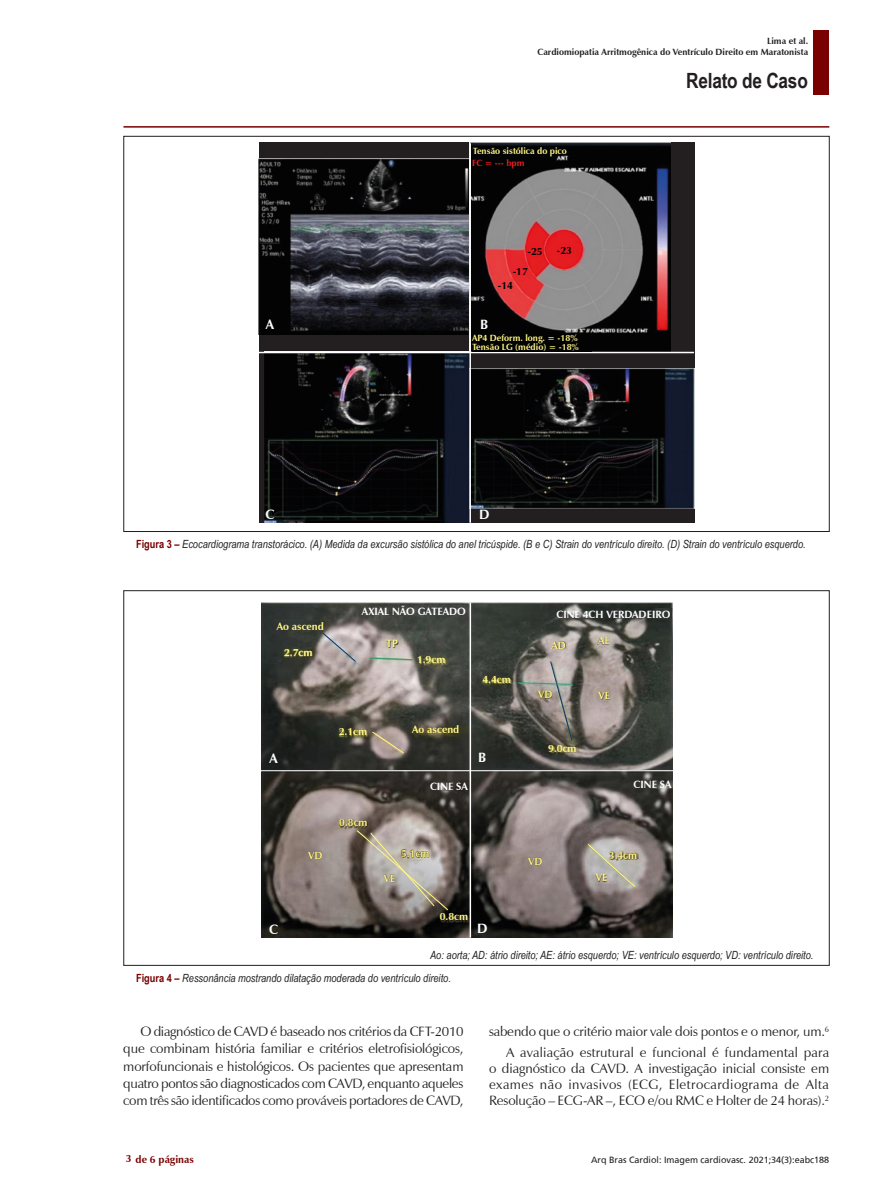
<style>
.page{position:relative;width:893px;height:1191px;background:#fff}
.page>*{position:absolute;margin:0;border:0;box-sizing:border-box;transform-origin:0 0}
.t1{font:700 21px "Arial Narrow";letter-spacing:-.01em;color:#231f20}
._01-TEXTO_BASICO{font:13.5px/17.2px "Zapf Humanist 601 BT";letter-spacing:-.01em;color:#231f20;text-align:justify}
._01-TEXTO_BASICO-2{font:700 13.5px "Zapf Humanist 601 BT";color:#fff}
._06_-_LEGENDA_FIGURA{font:italic 11.25px "Arial Narrow";color:#231f20}
._01-TEXTO_BASICO-3{font:700 10.5px "Zapf Humanist 601 BT";color:#fff685}
._01-TEXTO_BASICO-4{font:700 10.5px "Zapf Humanist 601 BT";color:#fff}
._01-TEXTO_BASICO-5{font:700 10.5px "Zapf Humanist 601 BT";color:#000}
.t2{font:700 10.5px "Zapf Humanist 601 BT";color:#790100}
.t3{font:700 9px/10.8px "Zapf Humanist 601 BT";color:#231f20;text-align:right}
._01-TEXTO_BASICO-6{font:700 9px "Zapf Humanist 601 BT";color:#fff685}
.t4{font:9px "Frutiger";color:#231f20}
._01-TEXTO_BASICO-7{font:700 9px "Zapf Humanist 601 BT";color:#ee1d23}
.s1{font-weight:700;font-style:normal;color:#790100}
</style>
<div class="page">
<hr style="left:123px;top:126px;width:706px;height:2px;background:#790100">
<div style="left:813px;top:30px;width:16px;height:64px;background:#790100"></div>
<div style="left:259px;top:143px;width:435px;height:380px;background:#231f20"></div>
<img style="left:259px;top:159px;width:210px;height:176px">
<img style="left:264px;top:353px;width:205px;height:170px">
<img style="left:471px;top:369px;width:223px;height:139px">
<img style="left:471px;top:143px;width:199px;height:209px">
<img style="left:261px;top:603px;width:412px;height:334px">
<div style="left:527px;top:243px;width:16px;height:15px;background:#e61b21"></div>
<div style="left:557px;top:242px;width:15px;height:15px;background:#e61b21"></div>
<div style="left:497px;top:280px;width:16px;height:10px;background:#e93c3e"></div>
<hr style="left:469px;top:143px;width:2px;height:380px;background:#fff">
<hr style="left:470px;top:603px;width:1px;height:334px;background:#fff">
<hr style="left:258px;top:352px;width:436px;height:1px;background:#fff">
<hr style="left:517px;top:275px;width:11px;height:4px;background:#e7282d">
<div style="left:512px;top:265px;width:16px;height:11px;background:#e6242c"></div>
<div style="left:473px;top:148px;width:83px;height:8px;background:#030303"></div>
<div style="left:472px;top:333px;width:119px;height:18px;background:#030303"></div>
<div style="left:472px;top:157px;width:60px;height:11px;background:#030303"></div>
<div style="left:386px;top:640px;width:13px;height:8px;background:#231f20;opacity:.92"></div>
<div style="left:550px;top:641px;width:16px;height:8px;background:#231f20;opacity:.92"></div>
<div style="left:308px;top:851px;width:15px;height:8px;background:#231f20;opacity:.92"></div>
<div style="left:527px;top:857px;width:16px;height:8px;background:#231f20;opacity:.92"></div>
<div style="left:339px;top:819px;width:29px;height:8px;background:#231f20;opacity:.92"></div>
<div style="left:439px;top:913px;width:29px;height:8px;background:#231f20;opacity:.92"></div>
<div style="left:608px;top:851px;width:29px;height:8px;background:#231f20;opacity:.92"></div>
<div style="left:598px;top:692px;width:12px;height:8px;background:#231f20;opacity:.92"></div>
<div style="left:597px;top:637px;width:13px;height:8px;background:#231f20;opacity:.92"></div>
<svg style="left:369px;top:657px;width:45px;height:3px"></svg>
<svg style="left:322px;top:632px;width:35px;height:30px"></svg>
<svg style="left:371px;top:731px;width:34px;height:23px"></svg>
<svg style="left:517px;top:660px;width:56px;height:81px;background:#7e7a74"></svg>
<svg style="left:356px;top:829px;width:93px;height:82px;background:#999188"></svg>
<svg style="left:587px;top:843px;width:49px;height:45px;background:#afaba3"></svg>
<p class="t3" style="left:537px;top:36px;width:272px">Lima et al.<br>Cardiomiopatia Arritmogênica do Ventrículo Direito em Maratonista</p>
<p class="_01-TEXTO_BASICO-6" style="left:473px;top:145px;width:95px">Tensão sistólica do pico</p>
<p class="_01-TEXTO_BASICO-7" style="left:472px;top:157px;width:54px">FC = --- bpm</p>
<p class="_01-TEXTO_BASICO-5" style="left:528px;top:244px;width:17px">-25</p>
<p class="_01-TEXTO_BASICO-5" style="left:557px;top:243px;width:17px">-23</p>
<p class="_01-TEXTO_BASICO-5" style="left:513px;top:264px;width:17px">-17</p>
<p class="_01-TEXTO_BASICO-2" style="left:266px;top:316px;width:10px">A</p>
<p class="_01-TEXTO_BASICO-5" style="left:498px;top:279px;width:17px">-14</p>
<p class="_01-TEXTO_BASICO-2" style="left:480px;top:316px;width:10px">B</p>
<p class="_01-TEXTO_BASICO-6" style="left:472px;top:332px;width:107px">AP4 Deform. long. = -18%</p>
<p class="_01-TEXTO_BASICO-6" style="left:472px;top:341px;width:108px">Tensão LG (médio) = -18%</p>
<p class="_01-TEXTO_BASICO-2" style="left:266px;top:506px;width:10px">C</p>
<p class="_01-TEXTO_BASICO-2" style="left:479px;top:506px;width:12px">D</p>
<h1 class="t1" style="left:686px;top:65px;width:123px">Relato de Caso</h1>
<p class="_06_-_LEGENDA_FIGURA" style="left:136px;top:536px;width:671px"><span class="s1">Figura 3 –</span> Ecocardiograma transtorácico. (A) Medida da excursão sistólica do anel tricúspide. (B e C) Strain do ventrículo direito. (D) Strain do ventrículo esquerdo.</p>
<p class="_01-TEXTO_BASICO-3" style="left:277px;top:619px;width:49px">Ao ascend</p>
<p class="_01-TEXTO_BASICO-3" style="left:284px;top:645px;width:30px">2.7cm</p>
<p class="_01-TEXTO_BASICO-2" style="left:270px;top:750px;width:10px">A</p>
<p class="_01-TEXTO_BASICO-2" style="left:269px;top:921px;width:10px">C</p>
<p class="_01-TEXTO_BASICO-3" style="left:308px;top:848px;width:16px">VD</p>
<p class="_01-TEXTO_BASICO-4" style="left:362px;top:605px;width:105px">AXIAL NÃO GATEADO</p>
<p class="_01-TEXTO_BASICO-4" style="left:556px;top:608px;width:115px">CINE 4CH VERDADEIRO</p>
<p class="_01-TEXTO_BASICO-3" style="left:339px;top:725px;width:30px">2.1cm</p>
<p class="_01-TEXTO_BASICO-3" style="left:339px;top:816px;width:30px">0.8cm</p>
<p class="_01-TEXTO_BASICO-3" style="left:386px;top:637px;width:13px">TP</p>
<p class="_01-TEXTO_BASICO-3" style="left:551px;top:638px;width:16px">AD</p>
<p class="_01-TEXTO_BASICO-3" style="left:417px;top:653px;width:30px">1.9cm</p>
<p class="_01-TEXTO_BASICO-3" style="left:412px;top:723px;width:49px">Ao ascend</p>
<p class="_01-TEXTO_BASICO-3" style="left:482px;top:673px;width:30px">4.4cm</p>
<p class="_01-TEXTO_BASICO-2" style="left:478px;top:749px;width:10px">B</p>
<p class="_01-TEXTO_BASICO-3" style="left:538px;top:688px;width:16px">VD</p>
<p class="_01-TEXTO_BASICO-3" style="left:548px;top:741px;width:30px">9.0cm</p>
<p class="_01-TEXTO_BASICO-3" style="left:598px;top:634px;width:13px">AE</p>
<p class="_01-TEXTO_BASICO-3" style="left:598px;top:689px;width:13px">VE</p>
<p class="_01-TEXTO_BASICO-4" style="left:430px;top:779px;width:39px">CINE SA</p>
<p class="_01-TEXTO_BASICO-4" style="left:634px;top:778px;width:39px">CINE SA</p>
<p class="_01-TEXTO_BASICO-3" style="left:401px;top:846px;width:30px">5.1cm</p>
<p class="_01-TEXTO_BASICO-3" style="left:609px;top:848px;width:30px">3.4cm</p>
<p class="_01-TEXTO_BASICO-3" style="left:528px;top:854px;width:16px">VD</p>
<p class="_01-TEXTO_BASICO-3" style="left:384px;top:871px;width:13px">VE</p>
<p class="_01-TEXTO_BASICO-3" style="left:596px;top:871px;width:13px">VE</p>
<p class="_01-TEXTO_BASICO-3" style="left:440px;top:910px;width:30px">0.8cm</p>
<p class="_01-TEXTO_BASICO-2" style="left:477px;top:920px;width:12px">D</p>
<p class="_06_-_LEGENDA_FIGURA" style="left:430px;top:947px;width:385px">Ao: aorta; AD: átrio direito; AE: átrio esquerdo; VE: ventrículo esquerdo; VD: ventrículo direito.</p>
<p class="_06_-_LEGENDA_FIGURA" style="left:136px;top:970px;width:316px"><span class="s1">Figura 4 –</span> Ressonância mostrando dilatação moderada do ventrículo direito.</p>
<p class="_01-TEXTO_BASICO" style="left:123px;top:1022px;width:342px;text-indent:17px">O diagnóstico de CAVD é baseado nos critérios da CFT-2010 que combinam história familiar e critérios eletrofisiológicos, morfofuncionais e histológicos. Os pacientes que apresentam quatro pontos são diagnosticados com CAVD, enquanto aqueles com três são identificados como prováveis portadores de CAVD,</p>
<p class="_01-TEXTO_BASICO" style="left:489px;top:1022px;width:342px">sabendo que o critério maior vale dois pontos e o menor, um.<sup>6</sup></p>
<p class="_01-TEXTO_BASICO" style="left:489px;top:1043px;width:342px;line-height:16.2px;text-indent:17px">A avaliação estrutural e funcional é fundamental para o diagnóstico da CAVD. A investigação inicial consiste em exames não invasivos (ECG, Eletrocardiograma de Alta Resolução – ECG-AR –, ECO e/ou RMC e Holter de 24 horas).<sup>2</sup></p>
<p class="t2" style="left:126px;top:1152px;width:70px">3 de 6 páginas</p>
<p class="t4" style="left:591px;top:1154px;width:240px">Arq Bras Cardiol: Imagem cardiovasc. 2021;34(3):eabc188</p>
</div>
